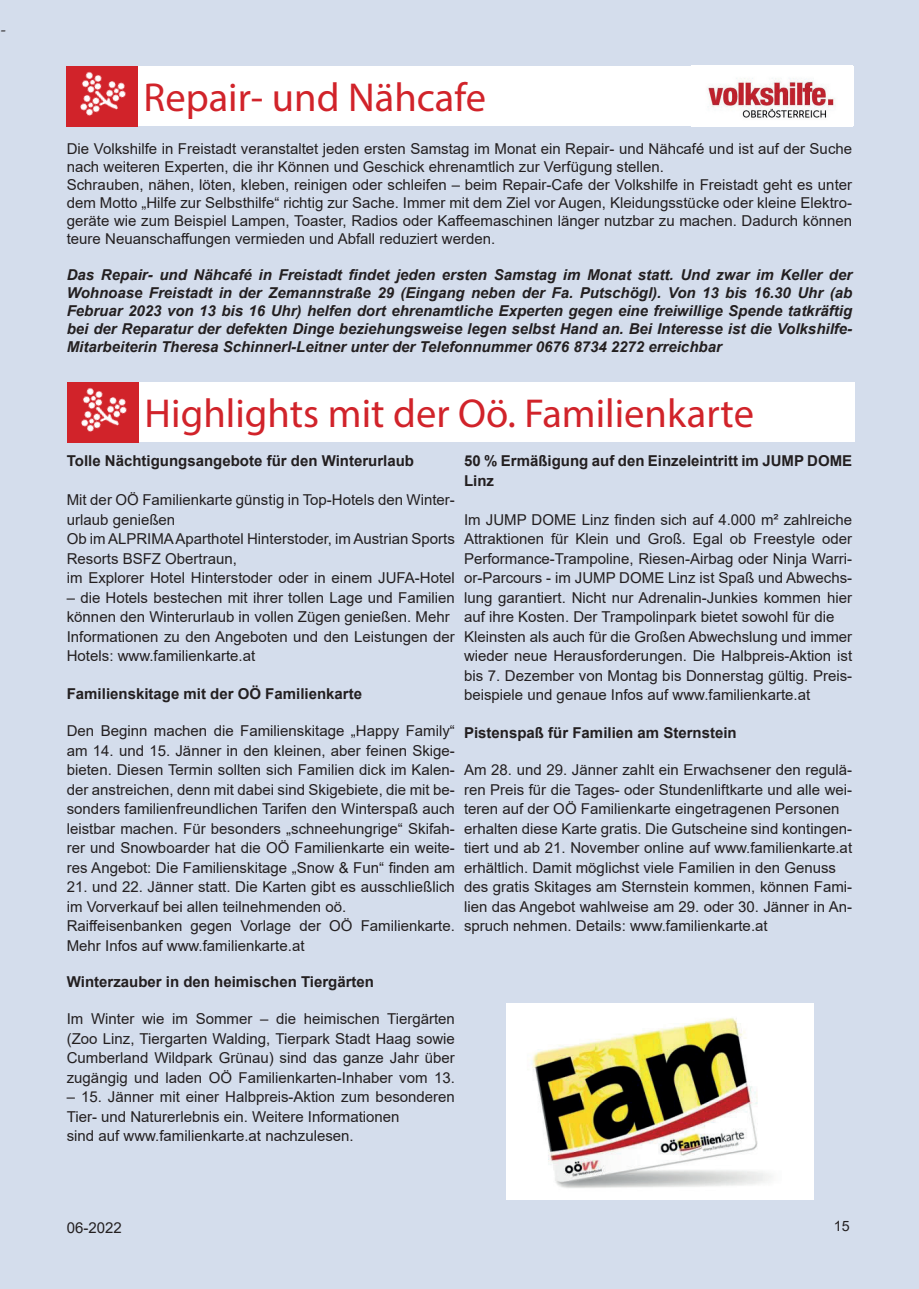
<style>
.page{position:relative;width:919px;height:1289px;background:#fff}
.page>*{position:absolute;margin:0;border:0;box-sizing:border-box;transform-origin:0 0}
.t1{font:40.5px "Myriad Pro";color:#d1232a}
.t2{font:18px "Minion Pro";color:#231f20}
.t3{font:15px/19.5px "Arial";color:#231f20}
.t4{font:italic 700 15px/18px "Arial";color:#231f20;text-align:justify}
.t5{font:700 15px/19.5px "Arial";color:#231f20}
.t6{font:14.25px "Arial";color:#231f20}
</style>
<div class="page">
<div style="left:0;top:0;width:918px;height:1288px;background:#d4ddec"></div>
<div style="left:68px;top:66px;width:785px;height:60px;background:#fff"></div>
<div style="left:67px;top:66px;width:71px;height:60px;background:#d1232a"></div>
<img style="left:80px;top:71px;width:46px;height:45px">
<img style="left:691px;top:65px;width:161px;height:53px">
<div style="left:69px;top:382px;width:785px;height:60px;background:#fff"></div>
<div style="left:68px;top:382px;width:71px;height:60px;background:#d1232a"></div>
<img style="left:81px;top:388px;width:46px;height:44px">
<img style="left:506px;top:1003px;width:307px;height:196px">
<p class="t2" style="left:0;top:17px;width:8px">-</p>
<h1 class="t1" style="left:143px;top:72px;width:344px">Repair- und Nähcafe</h1>
<p class="t3" style="left:67px;top:139px;width:786px;line-height:18px">Die Volkshilfe in Freistadt veranstaltet jeden ersten Samstag im Monat ein Repair- und Nähcafé und ist auf der Suche nach weiteren Experten, die ihr Können und Geschick ehrenamtlich zur Verfügung stellen.<br>Schrauben, nähen, löten, kleben, reinigen oder schleifen – beim Repair-Cafe der Volkshilfe in Freistadt geht es unter dem Motto „Hilfe zur Selbsthilfe“ richtig zur Sache. Immer mit dem Ziel vor Augen, Kleidungsstücke oder kleine Elektro&shy;geräte wie zum Beispiel Lampen, Toaster, Radios oder Kaffeemaschinen länger nutzbar zu machen. Dadurch können teure Neuanschaffungen vermieden und Abfall reduziert werden.</p>
<p class="t4" style="left:67px;top:266px;width:786px">Das Repair- und Nähcafé in Freistadt findet jeden ersten Samstag im Monat statt. Und zwar im Keller der Wohnoase Freistadt in der Zemannstraße 29 (Eingang neben der Fa. Putschögl). Von 13 bis 16.30 Uhr (ab Februar 2023 von 13 bis 16 Uhr) helfen dort ehrenamtliche Experten gegen eine freiwillige Spende tatkräftig bei der Reparatur der defekten Dinge beziehungsweise legen selbst Hand an. Bei Interesse ist die Volkshilfe-Mitarbeiterin Theresa Schinnerl-Leitner unter der Telefonnummer 0676 8734 2272 erreichbar</p>
<h1 class="t1" style="left:144px;top:388px;width:611px">Highlights mit der Oö. Familienkarte</h1>
<p class="t5" style="left:67px;top:451px;width:349px">Tolle Nächtigungsangebote für den Winterurlaub</p>
<p class="t3" style="left:67px;top:490px;width:389px">Mit der OÖ Familienkarte günstig in Top-Hotels den Winter&shy;urlaub genießen<br>Ob im ALPRIMA Aparthotel Hinterstoder, im Austrian Sports Resorts BSFZ Obertraun,<br>im Explorer Hotel Hinterstoder oder in einem JUFA-Hotel</p>
<p class="t3" style="left:67px;top:587px;width:389px">– die Hotels bestechen mit ihrer tollen Lage und Familien können den Winterurlaub in vollen Zügen genießen. Mehr Informationen zu den Angeboten und den Leistungen der Hotels: www.familienkarte.at</p>
<p class="t5" style="left:67px;top:684px;width:297px">Familienskitage mit der OÖ Familienkarte</p>
<p class="t3" style="left:67px;top:721px;width:389px;text-align:justify">Den Beginn machen die Familienskitage „Happy Family“ am 14. und 15. Jänner in den kleinen, aber feinen Skige&shy;bieten. Diesen Termin sollten sich Familien dick im Kalen&shy;der anstreichen, denn mit dabei sind Skigebiete, die mit be&shy;sonders familienfreundlichen Tarifen den Winterspaß auch leistbar machen. Für besonders „schneehungrige“ Skifah&shy;rer und Snowboarder hat die OÖ Familienkarte ein weite&shy;res Angebot: Die Familienskitage „Snow &amp; Fun“ finden am</p>
<p class="t3" style="left:67px;top:877px;width:389px">21. und 22. Jänner statt. Die Karten gibt es ausschließlich im Vorverkauf bei allen teilnehmenden oö.<br>Raiffeisenbanken gegen Vorlage der OÖ Familienkarte.<br>Mehr Infos auf www.familienkarte.at</p>
<p class="t5" style="left:67px;top:972px;width:309px">Winterzauber in den heimischen Tiergärten</p>
<p class="t3" style="left:67px;top:1009px;width:389px;text-align:justify">Im Winter wie im Sommer – die heimischen Tiergärten (Zoo Linz, Tiergarten Walding, Tierpark Stadt Haag sowie Cumberland Wildpark Grünau) sind das ganze Jahr über zugängig und laden OÖ Familienkarten-Inhaber vom 13.</p>
<p class="t3" style="left:67px;top:1087px;width:389px">– 15. Jänner mit einer Halbpreis-Aktion zum besonderen<br>Tier- und Naturerlebnis ein. Weitere Informationen<br>sind auf www.familienkarte.at nachzulesen.</p>
<p class="t5" style="left:464px;top:451px;width:389px">50 % Ermäßigung auf den Einzeleintritt im JUMP DOME<br>Linz</p>
<p class="t3" style="left:464px;top:509px;width:389px">Im JUMP DOME Linz finden sich auf 4.000 m² zahlreiche Attraktionen für Klein und Groß. Egal ob Freestyle oder Performance-Trampoline, Riesen-Airbag oder Ninja Warri&shy;or-Parcours - im JUMP DOME Linz ist Spaß und Abwechs&shy;lung garantiert. Nicht nur Adrenalin-Junkies kommen hier auf ihre Kosten. Der Trampolinpark bietet sowohl für die Kleinsten als auch für die Großen Abwechslung und immer wieder neue Herausforderungen. Die Halbpreis-Aktion ist bis 7. Dezember von Montag bis Donnerstag gültig. Preis&shy;beispiele und genaue Infos auf www.familienkarte.at</p>
<p class="t5" style="left:464px;top:723px;width:274px">Pistenspaß für Familien am Sternstein</p>
<p class="t3" style="left:464px;top:760px;width:389px">Am 28. und 29. Jänner zahlt ein Erwachsener den regulä&shy;ren Preis für die Tages- oder Stundenliftkarte und alle wei&shy;teren auf der OÖ Familienkarte eingetragenen Personen erhalten diese Karte gratis. Die Gutscheine sind kontingen&shy;tiert und ab 21. November online auf www.familienkarte.at erhältlich. Damit möglichst viele Familien in den Genuss des gratis Skitages am Sternstein kommen, können Fami&shy;lien das Angebot wahlweise am 29. oder 30. Jänner in An&shy;spruch nehmen. Details: www.familienkarte.at</p>
<p class="t3" style="left:67px;top:1217px;width:57px">06-2022</p>
<p class="t6" style="left:833px;top:1216px;width:17px">15</p>
</div>
